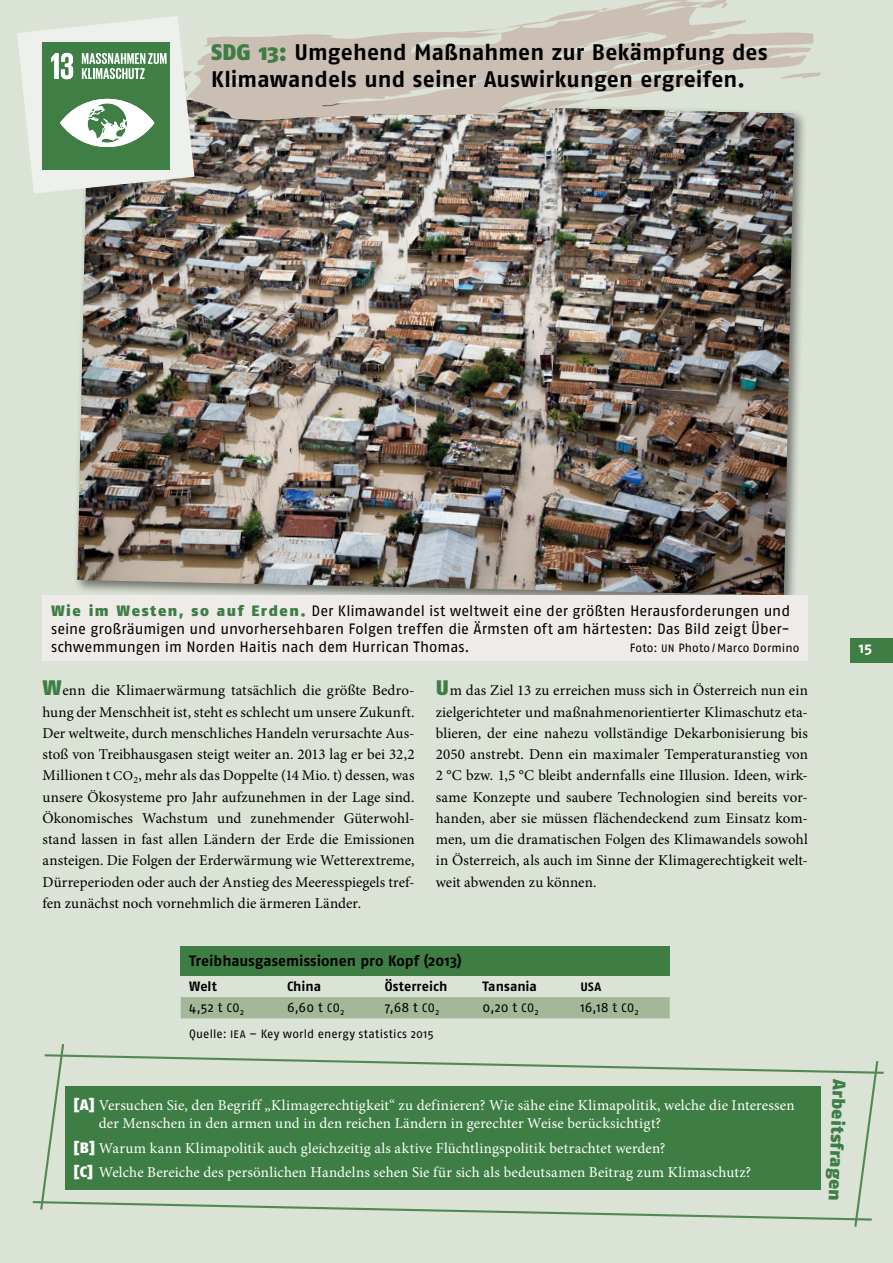
<style>
.page{position:relative;width:893px;height:1263px;background:#dbe2d6}
.page>*{position:absolute;margin:0;border:0;box-sizing:border-box;transform-origin:0 0}
.t1{font:700 22.5px/27px "Fago No";letter-spacing:.005em;color:#000}
.t2{font:900 18px "Fago No";color:#3e7e45}
.t3{font:15px/21.3px "Minion Pro";color:#000;text-align:justify}
.t4{font:15px/18px "Minion Pro";letter-spacing:.01em;color:#fff}
.t5{font:15px/18px "Fago No";letter-spacing:-.005em;color:#000;text-align:justify}
.t6{font:700 15px "Fago No";letter-spacing:-.005em;color:#000}
.t7{font:700 15px "Fago No";color:#fff}
.t8{font:13.5px "Fago No";letter-spacing:.005em;color:#000}
.t9{font:700 13.5px "Fago No";color:#000}
.t10{font:700 12.15px "Fago No";color:#000}
.t11{font:12px "Fago No";letter-spacing:.015em;color:#000}
.s1{font-weight:900;color:#3e7e45}
.s2{font-size:10.8px}
.s3{font-family:"Fago No";font-weight:900;font-size:21px;color:#3e7e45}
.s4{font-size:13.5px}
.s5{font-size:12.15px}
.s6{font-family:"Fago No";font-weight:900}
</style>
<div class="page">
<div style="left:850px;top:638px;width:43px;height:25px;background:#3e7e45"></div>
<svg style="left:32px;top:1044px;width:852px;height:183px"></svg>
<div style="left:73px;top:94px;width:735px;height:516px;background:#000;opacity:.5"></div>
<img style="left:77px;top:121px;width:717px;height:474px">
<div style="left:181px;top:946px;width:489px;height:30px;background:#3e7e45"></div>
<div style="left:181px;top:997px;width:489px;height:21px;background:#a4b899"></div>
<div style="left:65px;top:1086px;width:756px;height:104px;background:#3e7e45"></div>
<div style="left:43px;top:595px;width:765px;height:65px;background:#efebe8"></div>
<svg style="left:811px;top:73px;width:10px;height:4px"></svg>
<svg style="left:197px;top:29px;width:614px;height:92px;fill:#cbbeb3"></svg>
<svg style="left:495px;top:77px;width:232px;height:40px"></svg>
<svg style="left:501px;top:0;width:313px;height:60px"></svg>
<svg style="left:17px;top:16px;width:180px;height:178px"></svg>
<h1 class="t1" style="left:211px;top:39px;width:558px"><span class="s1">SDG 13:</span> Umgehend Maßnahmen zur Bekämpfung des<br>Klimawandels und seiner Auswirkungen ergreifen.</h1>
<p class="t5" style="left:51px;top:601px;width:741px"><span class="s1">Wie im Westen, so auf Erden.</span> Der Klimawandel ist weltweit eine der größten Herausforderungen und seine großräumigen und unvorhersehbaren Folgen treffen die Ärmsten oft am härtesten: Das Bild zeigt Über&shy;schwemmungen im Norden Haitis nach dem Hurrican Thomas.</p>
<p class="t11" style="left:630px;top:641px;width:171px">Foto: <span class="s2">UN</span> Photo/Marco Dormino</p>
<p class="t3" style="left:43px;top:680px;width:374px"><span class="s3">W</span>enn die Klimaerwärmung tatsächlich die größte Bedro&shy;hung der Menschheit ist, steht es schlecht um unsere Zukunft.<br>Der weltweite, durch menschliches Handeln verursachte Aus&shy;stoß von Treibhausgasen steigt weiter an. 2013 lag er bei 32,2<br>Millionen t <span class="s4">CO</span><sub>2</sub>, mehr als das Doppelte (14 Mio. t) dessen, was unsere Ökosysteme pro Jahr aufzunehmen in der Lage sind.<br>Ökonomisches Wachstum und zunehmender Güterwohl&shy;stand lassen in fast allen Ländern der Erde die Emissionen ansteigen. Die Folgen der Erderwärmung wie Wetterextreme, Dürreperioden oder auch der Anstieg des Meeresspiegels tref&shy;fen zunächst noch vornehmlich die ärmeren Länder.</p>
<p class="t3" style="left:436px;top:680px;width:374px"><span class="s3">U</span>m das Ziel 13 zu erreichen muss sich in Österreich nun ein zielgerichteter und maßnahmenorientierter Klimaschutz eta&shy;blieren, der eine nahezu vollständige Dekarbonisierung bis 2050 anstrebt. Denn ein maximaler Temperaturanstieg von 2 °C bzw. 1,5 °C bleibt andernfalls eine Illusion. Ideen, wirk&shy;same Konzepte und saubere Technologien sind bereits vor&shy;handen, aber sie müssen flächendeckend zum Einsatz kom&shy;men, um die dramatischen Folgen des Klimawandels sowohl in Österreich, als auch im Sinne der Klimagerechtigkeit welt&shy;weit abwenden zu können.</p>
<p class="t7" style="left:859px;top:639px;width:15px">15</p>
<p class="t6" style="left:189px;top:952px;width:274px">Treibhausgasemissionen pro Kopf (2013)</p>
<p class="t9" style="left:189px;top:978px;width:29px">Welt</p>
<p class="t9" style="left:287px;top:978px;width:36px">China</p>
<p class="t9" style="left:385px;top:978px;width:64px">Österreich</p>
<p class="t9" style="left:483px;top:978px;width:56px">Tansania</p>
<p class="t10" style="left:580px;top:980px;width:22px">USA</p>
<p class="t8" style="left:189px;top:1000px;width:56px">4,52 t <span class="s5">CO</span><sub>2</sub></p>
<p class="t8" style="left:287px;top:1000px;width:59px">6,60 t <span class="s5">CO</span><sub>2</sub></p>
<p class="t8" style="left:385px;top:1000px;width:56px">7,68 t <span class="s5">CO</span><sub>2</sub></p>
<p class="t8" style="left:483px;top:1000px;width:58px">0,20 t <span class="s5">CO</span><sub>2</sub></p>
<p class="t8" style="left:580px;top:1000px;width:60px">16,18 t <span class="s5">CO</span><sub>2</sub></p>
<p class="t11" style="left:189px;top:1027px;width:246px">Quelle: <span class="s2">IEA</span> – Key world energy statistics 2015</p>
<p class="t4" style="left:99px;top:1096px;width:697px;text-indent:-26px"><span class="s6">[A]</span> Versuchen Sie, den Begriff „Klimagerechtigkeit“ zu definieren? Wie sähe eine Klimapolitik, welche die Interessen der Menschen in den armen und in den reichen Ländern in gerechter Weise berücksichtigt?</p>
<p class="t4" style="left:73px;top:1136px;width:679px;line-height:24.3px"><span class="s6">[B]</span> Warum kann Klimapolitik auch gleichzeitig als aktive Flüchtlingspolitik betrachtet werden?<br><span class="s6">[C]</span> Welche Bereiche des persönlichen Handelns sehen Sie für sich als bedeutsamen Beitrag zum Klimaschutz?</p>
<p class="t2" style="left:850px;top:1079px;width:124px;rotate:92deg">Arbeitsfragen</p>
</div>
